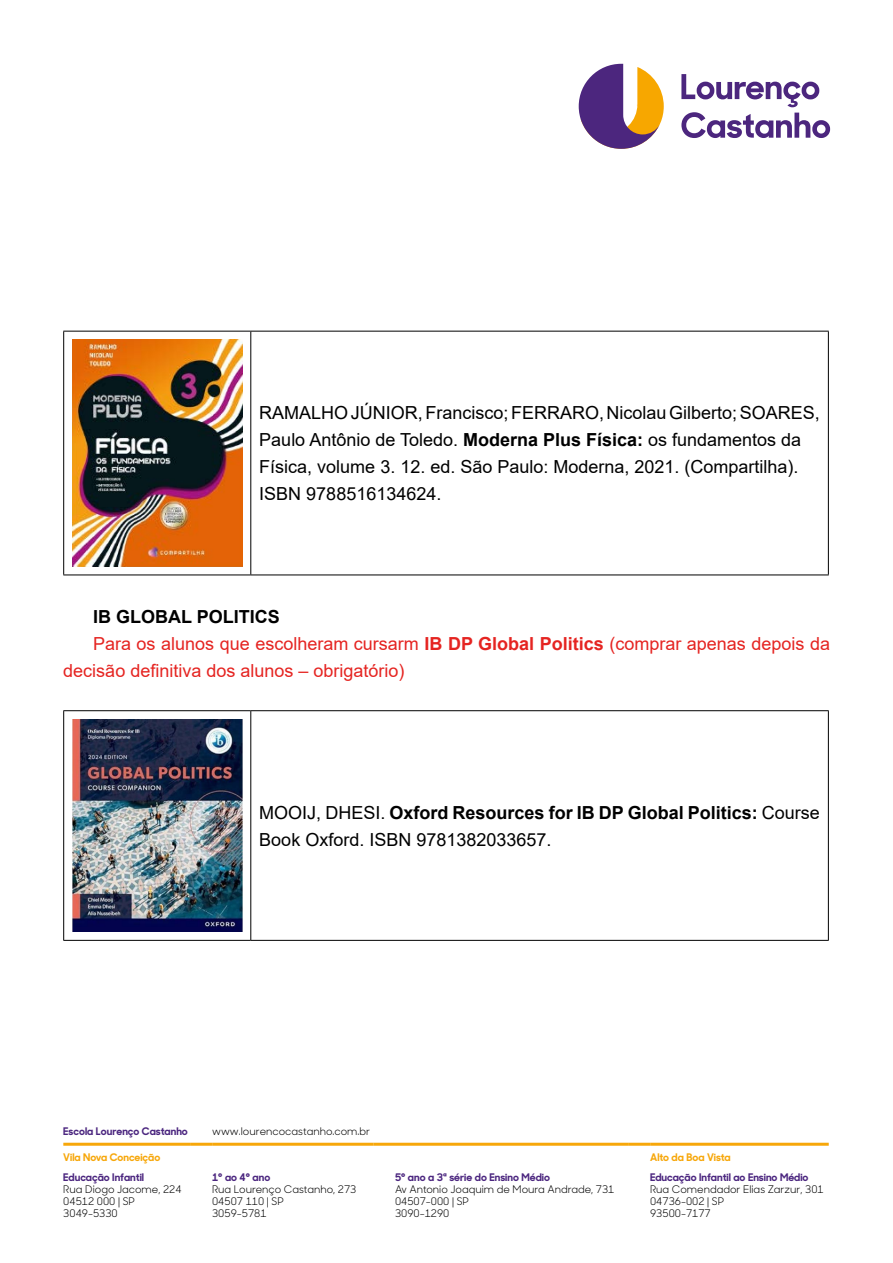
<style>
.page{position:relative;width:893px;height:1263px;background:#fff}
.page>*{position:absolute;margin:0;border:0;box-sizing:border-box;transform-origin:0 0}
.t1{font:18px/27px "Arial";color:#000}
.t2{font:18px "Arial";color:#e52421}
.t3{font:700 18px "Arial";color:#000}
.t4{font:10.5px/12px "Sharp Sans No 1";color:#000}
.t5{font:700 10.5px "Sharp Sans No 1";color:#4b267f}
.t6{font:700 10.5px "Sharp Sans No 1";color:#f7a70a}
.s1{font-weight:700}
</style>
<div class="page">
<svg style="left:681px;top:74px;width:149px;height:64px"></svg>
<svg style="left:579px;top:64px;width:85px;height:85px"></svg>
<hr style="left:63px;top:1143px;width:128px;height:3px;background:#f7a70a">
<hr style="left:191px;top:1143px;width:21px;height:3px;background:#f7a70a">
<hr style="left:212px;top:1143px;width:162px;height:3px;background:#f7a70a">
<hr style="left:374px;top:1143px;width:21px;height:3px;background:#f7a70a">
<hr style="left:395px;top:1143px;width:234px;height:3px;background:#f7a70a">
<hr style="left:629px;top:1143px;width:21px;height:3px;background:#f7a70a">
<hr style="left:650px;top:1143px;width:179px;height:3px;background:#f7a70a">
<hr style="left:63px;top:331px;width:188px;height:1px;background:#000">
<hr style="left:63px;top:331px;width:1px;height:244px;background:#000">
<hr style="left:251px;top:331px;width:578px;height:1px;background:#000">
<hr style="left:250px;top:331px;width:1px;height:244px;background:#000">
<hr style="left:828px;top:331px;width:1px;height:244px;background:#000">
<hr style="left:63px;top:575px;width:188px;height:1px;background:#000">
<hr style="left:251px;top:575px;width:578px;height:1px;background:#000">
<img style="left:72px;top:340px;width:170px;height:226px">
<hr style="left:63px;top:710px;width:188px;height:1px;background:#000">
<hr style="left:63px;top:711px;width:1px;height:229px;background:#000">
<hr style="left:251px;top:710px;width:578px;height:1px;background:#000">
<hr style="left:250px;top:711px;width:1px;height:229px;background:#000">
<hr style="left:828px;top:711px;width:1px;height:229px;background:#000">
<hr style="left:63px;top:940px;width:188px;height:1px;background:#000">
<hr style="left:251px;top:940px;width:578px;height:1px;background:#000">
<img style="left:72px;top:719px;width:170px;height:213px">
<p class="t1" style="left:259px;top:399px;width:562px">RAMALHO JÚNIOR, Francisco; FERRARO, Nicolau Gilberto; SOARES, Paulo Antônio de Toledo. <span class="s1">Moderna Plus Física:</span> os fundamentos da Física, volume 3. 12. ed. São Paulo: Moderna, 2021. (Compartilha).<br>ISBN 9788516134624.</p>
<p class="t3" style="left:93px;top:604px;width:188px">IB GLOBAL POLITICS</p>
<p class="t2" style="left:93px;top:632px;width:738px">Para os alunos que escolheram cursarm <span class="s1">IB DP Global Politics</span> (comprar apenas depois da</p>
<p class="t2" style="left:63px;top:659px;width:343px">decisão definitiva dos alunos – obrigatório)</p>
<p class="t1" style="left:259px;top:799px;width:562px">MOOIJ, DHESI. <span class="s1">Oxford Resources for IB DP Global Politics:</span> Course<br>Book Oxford. ISBN 9781382033657.</p>
<p class="t5" style="left:63px;top:1123px;width:126px">Escola Lourenço Castanho</p>
<p class="t4" style="left:212px;top:1125px;width:160px">www.lourencocastanho.com.br</p>
<p class="t6" style="left:63px;top:1150px;width:98px">Vila Nova Conceição</p>
<p class="t6" style="left:650px;top:1150px;width:82px">Alto da Boa Vista</p>
<p class="t5" style="left:63px;top:1169px;width:82px">Educação Infantil</p>
<p class="t4" style="left:63px;top:1182px;width:120px">Rua Diogo Jacome, 224<br>04512 000 | SP<br>3049-5330</p>
<p class="t5" style="left:212px;top:1169px;width:60px">1° ao 4° ano</p>
<p class="t4" style="left:212px;top:1182px;width:146px">Rua Lourenço Castanho, 273<br>04507 110 | SP<br>3059-5781</p>
<p class="t5" style="left:395px;top:1169px;width:156px">5° ano a 3ª série do Ensino Médio</p>
<p class="t4" style="left:395px;top:1182px;width:221px">Av Antonio Joaquim de Moura Andrade, 731<br>04507-000 | SP<br>3090-1290</p>
<p class="t5" style="left:650px;top:1169px;width:160px">Educação Infantil ao Ensino Médio</p>
<p class="t4" style="left:650px;top:1182px;width:175px">Rua Comendador Elias Zarzur, 301<br>04736-002 | SP<br>93500-7177</p>
</div>
